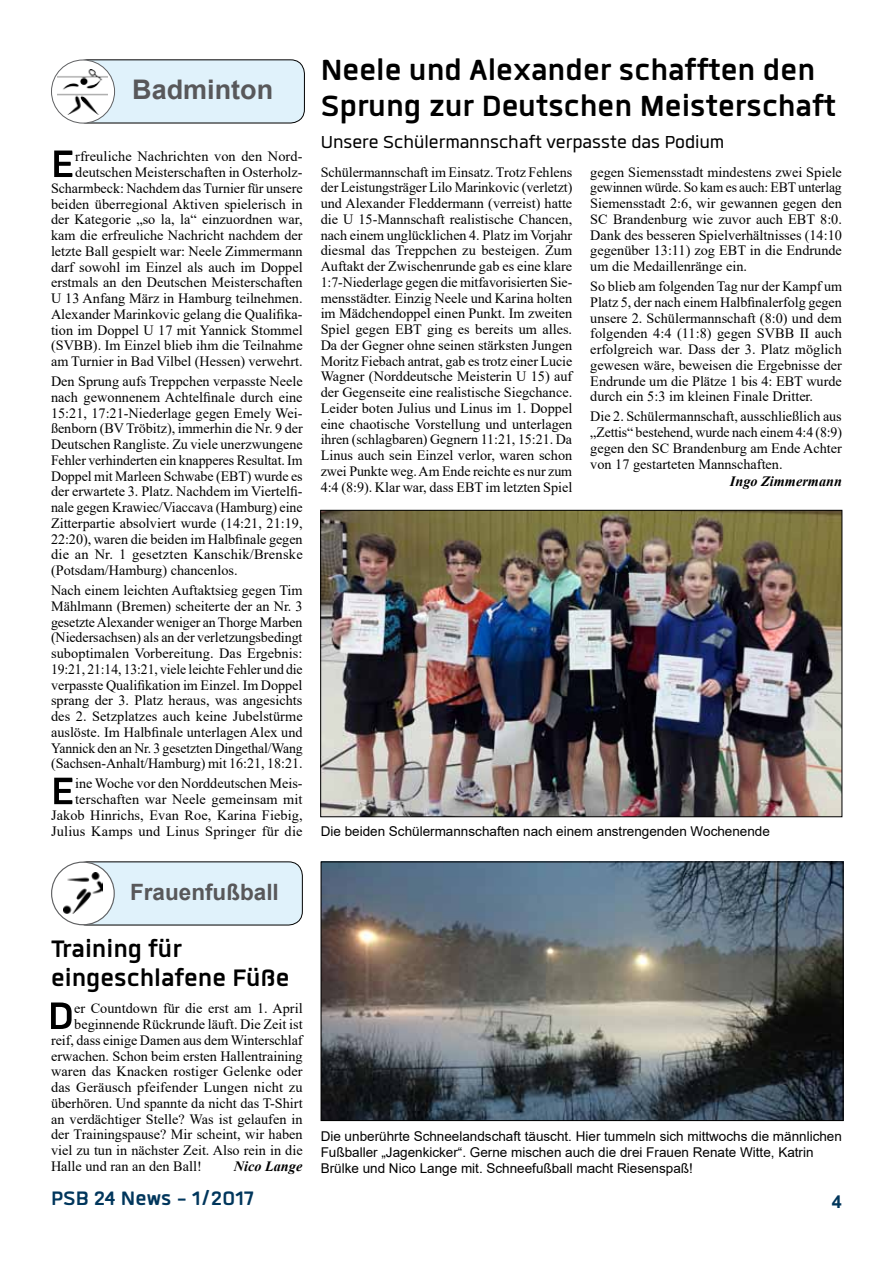
<style>
.page{position:relative;width:893px;height:1263px;background:#fff}
.page>*{position:absolute;margin:0;border:0;box-sizing:border-box;transform-origin:0 0}
.t1{font:700 52.95px "Quan";color:#000}
.t2{font:700 40.5px/36.5px "Quan";color:#000}
.t3{font:700 33px/29.7px "Quan";color:#000}
.t4{font:700 27px "Quan";color:#00365c}
.t5{font:700 27px "Arial";color:#58585a}
.t6{font:24px "Quan";color:#000}
.t7{font:700 22.5px "Arial";color:#58585a}
.t8{font:700 18px "Arial";color:#00365b}
.t9{font:14.25px/15.8px "Times New Roman";color:#000;text-align:justify}
.t10{font:italic 700 14.25px "Times New Roman";color:#000}
.t11{font:13.5px/15.8px "Arial";color:#000}
</style>
<div class="page">
<div style="left:73px;top:60px;width:231px;height:63px;background:#e0f2fb;border-radius:14px"></div>
<div style="left:73px;top:60px;width:232px;height:63px;border:1px solid #000;border-radius:14px"></div>
<svg style="left:51px;top:60px;width:64px;height:63px"></svg>
<div style="left:51px;top:60px;width:64px;height:64px;border:1px solid #606163;border-radius:50%"></div>
<img style="left:57px;top:69px;width:51px;height:46px">
<div style="left:73px;top:862px;width:229px;height:63px;background:#e0f2fb;border-radius:14px"></div>
<div style="left:73px;top:861px;width:230px;height:64px;border:1px solid #000;border-radius:14px"></div>
<div style="left:52px;top:862px;width:62px;height:63px;background:#fff;border-radius:50%"></div>
<div style="left:51px;top:861px;width:64px;height:64px;border:1px solid #606163;border-radius:50%"></div>
<img style="left:63px;top:873px;width:39px;height:41px">
<img style="left:322px;top:512px;width:518px;height:303px">
<div style="left:320px;top:510px;width:522px;height:307px;border:1px solid #000"></div>
<img style="left:323px;top:863px;width:518px;height:256px">
<div style="left:321px;top:861px;width:522px;height:260px;border:1px solid #000"></div>
<h3 class="t5" style="left:132px;top:71px;width:142px">Badminton</h3>
<h1 class="t1" style="left:51px;top:138px;width:26px">E</h1>
<p class="t9" style="left:51px;top:148px;width:253px;text-align:right">rfreuliche Nachrichten von den Nord&shy;deutschen Meisterschaften in Osterholz-Scharmbeck: Nachdem das Turnier für unsere beiden überregional Aktiven spielerisch in der Kategorie „so la, la“ einzuordnen war, kam die erfreuliche Nachricht nachdem der letzte Ball gespielt war: Neele Zimmermann darf sowohl im Einzel als auch im Doppel erstmals an den Deutschen Meisterschaften U 13 Anfang März in Hamburg teilnehmen.<br>Alexander Marinkovic gelang die Qualifika&shy;tion im Doppel U 17 mit Yannick Stommel (SVBB). Im Einzel blieb ihm die Teilnahme am Turnier in Bad Vilbel (Hessen) verwehrt.</p>
<p class="t9" style="left:51px;top:373px;width:253px">Den Sprung aufs Treppchen verpasste Neele nach gewonnenem Achtelfinale durch eine 15:21, 17:21-Niederlage gegen Emely Wei&shy;ßenborn (BV Tröbitz), immerhin die Nr. 9 der Deutschen Rangliste. Zu viele unerzwungene Fehler verhinderten ein knapperes Resultat. Im Doppel mit Marleen Schwabe (EBT) wurde es der erwartete 3. Platz. Nachdem im Viertelfi&shy;nale gegen Krawiec/Viaccava (Hamburg) eine Zitterpartie absolviert wurde (14:21, 21:19, 22:20), waren die beiden im Halbfinale gegen die an Nr. 1 gesetzten Kanschik/Brenske (Potsdam/Hamburg) chancenlos.</p>
<p class="t9" style="left:51px;top:582px;width:253px">Nach einem leichten Auftaktsieg gegen Tim Mählmann (Bremen) scheiterte der an Nr. 3 gesetzte Alexander weniger an Thorge Marben (Niedersachsen) als an der verletzungsbedingt suboptimalen Vorbereitung. Das Ergebnis:<br>19:21, 21:14, 13:21, viele leichte Fehler und die verpasste Qualifikation im Einzel. Im Doppel sprang der 3. Platz heraus, was angesichts des 2. Setzplatzes auch keine Jubelstürme auslöste. Im Halbfinale unterlagen Alex und Yannick den an Nr. 3 gesetzten Dingethal/Wang (Sachsen-Anhalt/Hamburg) mit 16:21, 18:21.</p>
<h1 class="t1" style="left:51px;top:765px;width:26px">E</h1>
<p class="t9" style="left:51px;top:775px;width:253px;text-align:right">ine Woche vor den Norddeutschen Meis&shy;terschaften war Neele gemeinsam mit Jakob Hinrichs, Evan Roe, Karina Fiebig, Julius Kamps und Linus Springer für die</p>
<h2 class="t2" style="left:321px;top:51px;width:517px">Neele und Alexander schafften den<br>Sprung zur Deutschen Meisterschaft</h2>
<h3 class="t6" style="left:321px;top:130px;width:405px">Unsere Schülermannschaft verpasste das Podium</h3>
<p class="t9" style="left:321px;top:163px;width:253px">Schülermannschaft im Einsatz. Trotz Fehlens der Leistungsträger Lilo Marinkovic (verletzt) und Alexander Fleddermann (verreist) hatte die U 15-Mannschaft realistische Chancen, nach einem unglücklichen 4. Platz im Vorjahr diesmal das Treppchen zu besteigen. Zum Auftakt der Zwischenrunde gab es eine klare 1:7-Niederlage gegen die mitfavorisierten Sie&shy;mensstädter. Einzig Neele und Karina holten im Mädchendoppel einen Punkt. Im zweiten Spiel gegen EBT ging es bereits um alles.<br>Da der Gegner ohne seinen stärksten Jungen Moritz Fiebach antrat, gab es trotz einer Lucie Wagner (Norddeutsche Meisterin U 15) auf der Gegenseite eine realistische Siegchance.<br>Leider boten Julius und Linus im 1. Doppel eine chaotische Vorstellung und unterlagen ihren (schlagbaren) Gegnern 11:21, 15:21. Da Linus auch sein Einzel verlor, waren schon zwei Punkte weg. Am Ende reichte es nur zum 4:4 (8:9). Klar war, dass EBT im letzten Spiel</p>
<p class="t9" style="left:590px;top:163px;width:253px">gegen Siemensstadt mindestens zwei Spiele gewinnen würde. So kam es auch: EBT unterlag Siemensstadt 2:6, wir gewannen gegen den SC Brandenburg wie zuvor auch EBT 8:0.<br>Dank des besseren Spielverhältnisses (14:10 gegenüber 13:11) zog EBT in die Endrunde um die Medaillenränge ein.</p>
<p class="t9" style="left:590px;top:278px;width:253px">So blieb am folgenden Tag nur der Kampf um Platz 5, der nach einem Halbfinalerfolg gegen unsere 2. Schülermannschaft (8:0) und dem folgenden 4:4 (11:8) gegen SVBB II auch erfolgreich war. Dass der 3. Platz möglich gewesen wäre, beweisen die Ergebnisse der Endrunde um die Plätze 1 bis 4: EBT wurde durch ein 5:3 im kleinen Finale Dritter.</p>
<p class="t9" style="left:590px;top:408px;width:253px">Die 2. Schülermannschaft, ausschließlich aus „Zettis“ bestehend, wurde nach einem 4:4 (8:9) gegen den SC Brandenburg am Ende Achter von 17 gestarteten Mannschaften.</p>
<p class="t10" style="left:730px;top:471px;width:114px">Ingo Zimmermann</p>
<p class="t11" style="left:321px;top:823px;width:451px">Die beiden Schülermannschaften nach einem anstrengenden Wochenende</p>
<h3 class="t7" style="left:130px;top:876px;width:150px">Frauenfußball</h3>
<h3 class="t3" style="left:51px;top:933px;width:240px">Training für eingeschlafene Füße</h3>
<h1 class="t1" style="left:48px;top:990px;width:28px">D</h1>
<p class="t9" style="left:74px;top:1000px;width:230px">er Countdown für die erst am 1. April</p>
<p class="t9" style="left:74px;top:1016px;width:230px">beginnende Rückrunde läuft. Die Zeit ist</p>
<p class="t9" style="left:51px;top:1032px;width:253px">reif, dass einige Damen aus dem Winterschlaf</p>
<p class="t9" style="left:51px;top:1047px;width:253px">erwachen. Schon beim ersten Hallentraining</p>
<p class="t9" style="left:51px;top:1063px;width:253px">waren das Knacken rostiger Gelenke oder</p>
<p class="t9" style="left:51px;top:1079px;width:253px">das Geräusch pfeifender Lungen nicht zu</p>
<p class="t9" style="left:51px;top:1095px;width:253px">überhören. Und spannte da nicht das T-Shirt</p>
<p class="t9" style="left:51px;top:1110px;width:253px">an verdächtiger Stelle? Was ist gelaufen in</p>
<p class="t9" style="left:51px;top:1126px;width:253px">der Trainingspause? Mir scheint, wir haben</p>
<p class="t9" style="left:51px;top:1142px;width:253px">viel zu tun in nächster Zeit. Also rein in die</p>
<p class="t9" style="left:51px;top:1158px;width:152px">Halle und ran an den Ball!</p>
<p class="t10" style="left:234px;top:1156px;width:70px">Nico Lange</p>
<p class="t11" style="left:321px;top:1128px;width:523px">Die unberührte Schneelandschaft täuscht. Hier tummeln sich mittwochs die männlichen<br>Fußballer „Jagenkicker“. Gerne mischen auch die drei Frauen Renate Witte, Katrin<br>Brülke und Nico Lange mit. Schneefußball macht Riesenspaß!</p>
<h3 class="t4" style="left:51px;top:1185px;width:204px">PSB 24 News - 1/2017</h3>
<p class="t8" style="left:832px;top:1189px;width:12px">4</p>
</div>
